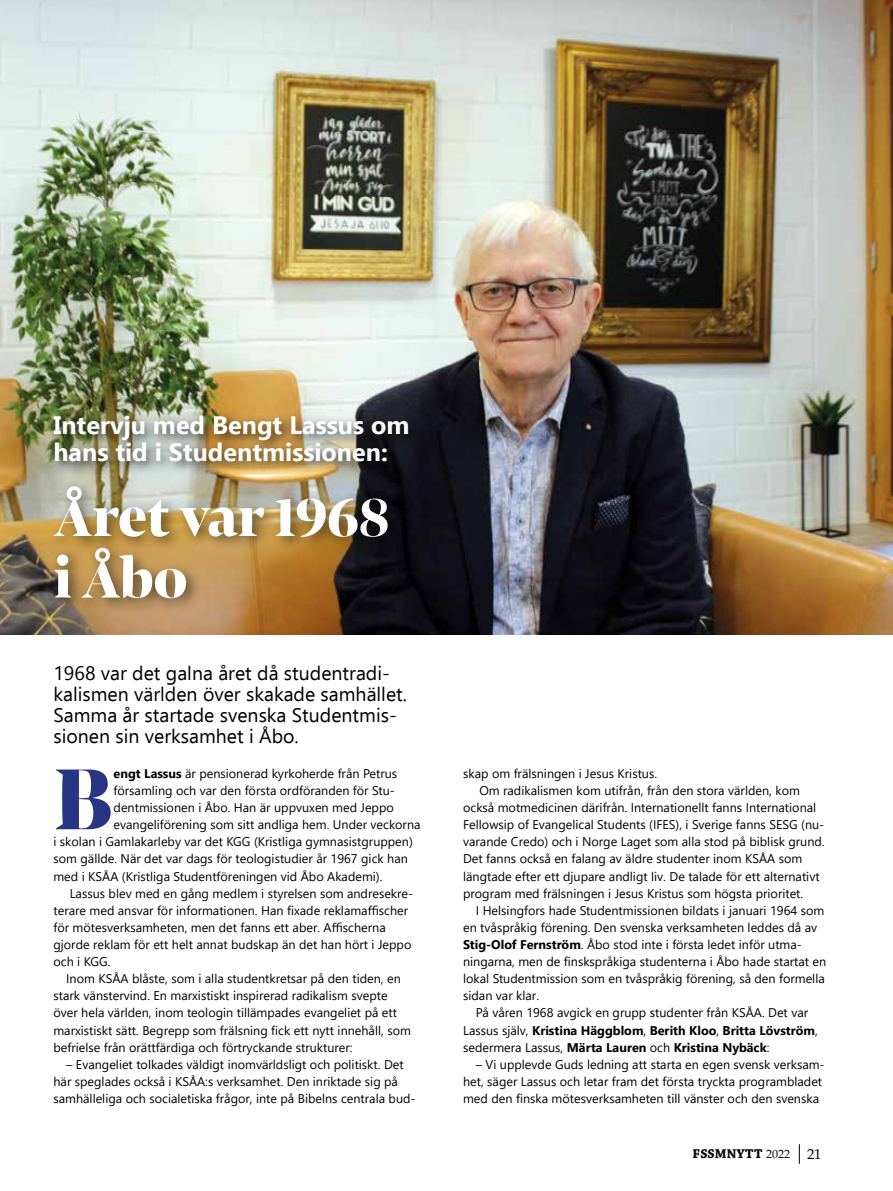
<style>
.page{position:relative;width:893px;height:1191px;background:#fff}
.page>*{position:absolute;margin:0;border:0;box-sizing:border-box;transform-origin:0 0}
.t1{font:900 89.7px "Bennet Banner Condensed";color:#273583}
.t2{font:900 57.3px/61.5px "Bennet Banner Condensed";letter-spacing:-.005em;color:#fff}
.t3{font:700 25.2px/27.2px "Ebrima";color:#fff}
.t4{font:19.5px/21px "Ebrima";color:#000}
.t5{font:700 13.5px "Chaparral Pro";color:#0a0a09}
.t6{font:12.6px/17.1px "Segoe UI";color:#000}
.t7{font:700 12.6px "Segoe UI";color:#000}
.s1{font-weight:700}
.s2{font-weight:400}
.s3{font-family:"Book Antiqua";font-weight:400;font-size:12px}
.s4{font-family:"Book Antiqua";font-weight:400;font-size:14.55px;color:#000}
</style>
<div class="page">
<hr style="left:0;top:0;width:1px;height:1191px;background:#44939d">
<svg style="left:799px;top:1144px;width:1px;height:19px"></svg>
<img style="left:0;top:0;width:893px;height:634px">
<div style="left:47px;top:478px;width:357px;height:136px;background:#000;opacity:.57"></div>
<div style="left:48px;top:409px;width:375px;height:66px;background:#000;opacity:.75"></div>
<h3 class="t3" style="left:53px;top:410px;width:357px">Intervju med Bengt Lassus om hans tid i Studentmissionen:</h3>
<h2 class="t2" style="left:53px;top:486px;width:337px">Året var 1968 i Åbo</h2>
<h3 class="t4" style="left:53px;top:662px;width:355px">1968 var det galna året då studentradi&shy;kalismen världen över skakade samhället.<br>Samma år startade svenska Studentmis&shy;sionen sin verksamhet i Åbo.</h3>
<h1 class="t1" style="left:53px;top:738px;width:62px">B</h1>
<p class="t6" style="left:114px;top:763px;width:285px"><span class="s1">engt Lassus</span> är pensionerad kyrkoherde från Petrus</p>
<p class="t6" style="left:114px;top:781px;width:283px">församling och var den första ordföranden för Stu-</p>
<p class="t6" style="left:114px;top:798px;width:282px">dentmissionen i Åbo. Han är uppvuxen med Jeppo</p>
<p class="t6" style="left:114px;top:815px;width:308px">evangeliförening som sitt andliga hem. Under veckorna</p>
<p class="t6" style="left:53px;top:832px;width:361px">i skolan i Gamlakarleby var det KGG (Kristliga gymnasistgruppen)</p>
<p class="t6" style="left:53px;top:849px;width:356px">som gällde. När det var dags för teologistudier år 1967 gick han</p>
<p class="t6" style="left:53px;top:866px;width:330px">med i KSÅA (Kristliga Studentföreningen vid Åbo Akademi).</p>
<p class="t6" style="left:70px;top:883px;width:345px">Lassus blev med en gång medlem i styrelsen som andresekre-</p>
<p class="t6" style="left:53px;top:900px;width:356px">terare med ansvar för informationen. Han fixade reklamaffischer</p>
<p class="t6" style="left:53px;top:917px;width:334px">för mötesverksamheten, men det fanns ett aber. Affischerna</p>
<p class="t6" style="left:53px;top:934px;width:359px">gjorde reklam för ett helt annat budskap än det han hört i Jeppo</p>
<p class="t6" style="left:53px;top:952px;width:59px">och i KGG.</p>
<p class="t6" style="left:66px;top:969px;width:336px">Inom KSÅA blåste, som i alla studentkretsar på den tiden, en</p>
<p class="t6" style="left:53px;top:986px;width:336px">stark vänstervind. En marxistiskt inspirerad radikalism svepte</p>
<p class="t6" style="left:53px;top:1003px;width:345px">över hela världen, inom teologin tillämpades evangeliet på ett</p>
<p class="t6" style="left:53px;top:1020px;width:359px">marxistiskt sätt. Begrepp som frälsning fick ett nytt innehåll, som</p>
<p class="t6" style="left:53px;top:1037px;width:301px">befrielse från orättfärdiga och förtryckande strukturer:</p>
<p class="t6" style="left:53px;top:1054px;width:364px;text-indent:13px">– Evangeliet tolkades väldigt inomvärldsligt och politiskt. Det här speglades också i KSÅA:s verksamhet. Den inriktade sig på samhälleliga och socialetiska frågor, inte på Bibelns centrala bud-</p>
<p class="t6" style="left:463px;top:763px;width:196px">skap om frälsningen i Jesus Kristus.</p>
<p class="t6" style="left:479px;top:781px;width:322px">Om radikalismen kom utifrån, från den stora världen, kom</p>
<p class="t6" style="left:463px;top:798px;width:355px">också motmedicinen därifrån. Internationellt fanns International</p>
<p class="t6" style="left:463px;top:815px;width:363px">Fellowsip of Evangelical Students (IFES), i Sverige fanns SESG (nu-</p>
<p class="t6" style="left:463px;top:832px;width:363px">varande Credo) och i Norge Laget som alla stod på biblisk grund.</p>
<p class="t6" style="left:463px;top:849px;width:341px">Det fanns också en falang av äldre studenter inom KSÅA som</p>
<p class="t6" style="left:463px;top:866px;width:358px">längtade efter ett djupare andligt liv. De talade för ett alternativt</p>
<p class="t6" style="left:463px;top:883px;width:342px">program med frälsningen i Jesus Kristus som högsta prioritet.</p>
<p class="t6" style="left:476px;top:900px;width:350px">I Helsingfors hade Studentmissionen bildats i januari 1964 som</p>
<p class="t6" style="left:463px;top:917px;width:356px">en tvåspråkig förening. Den svenska verksamheten leddes då av</p>
<p class="t6" style="left:463px;top:934px;width:340px"><span class="s1">Stig-Olof Fernström</span>. Åbo stod inte i första ledet inför utma-</p>
<p class="t6" style="left:463px;top:952px;width:365px">ningarna, men de finskspråkiga studenterna i Åbo hade startat en</p>
<p class="t6" style="left:463px;top:969px;width:363px">lokal Studentmission som en tvåspråkig förening, så den formella</p>
<p class="t6" style="left:463px;top:986px;width:77px">sidan var klar.</p>
<p class="t6" style="left:476px;top:1003px;width:334px">På våren 1968 avgick en grupp studenter från KSÅA. Det var</p>
<p class="t7" style="left:463px;top:1018px;width:356px"><span class="s2">Lassus själv,</span> Kristina Häggblom<span class="s2">,</span> Berith Kloo<span class="s2">,</span> Britta Lövström<span class="s2">,</span></p>
<p class="t7" style="left:463px;top:1035px;width:308px"><span class="s2">sedermera Lassus,</span> Märta Lauren <span class="s2">och</span> Kristina Nybäck<span class="s2">:</span></p>
<p class="t6" style="left:463px;top:1054px;width:363px;text-indent:13px">– Vi upplevde Guds ledning att starta en egen svensk verksam&shy;het, säger Lassus och letar fram det första tryckta programbladet med den finska mötesverksamheten till vänster och den svenska</p>
<p class="t5" style="left:692px;top:1146px;width:131px">FSSMNYTT <span class="s3">2022</span> <span class="s4">21</span></p>
</div>
